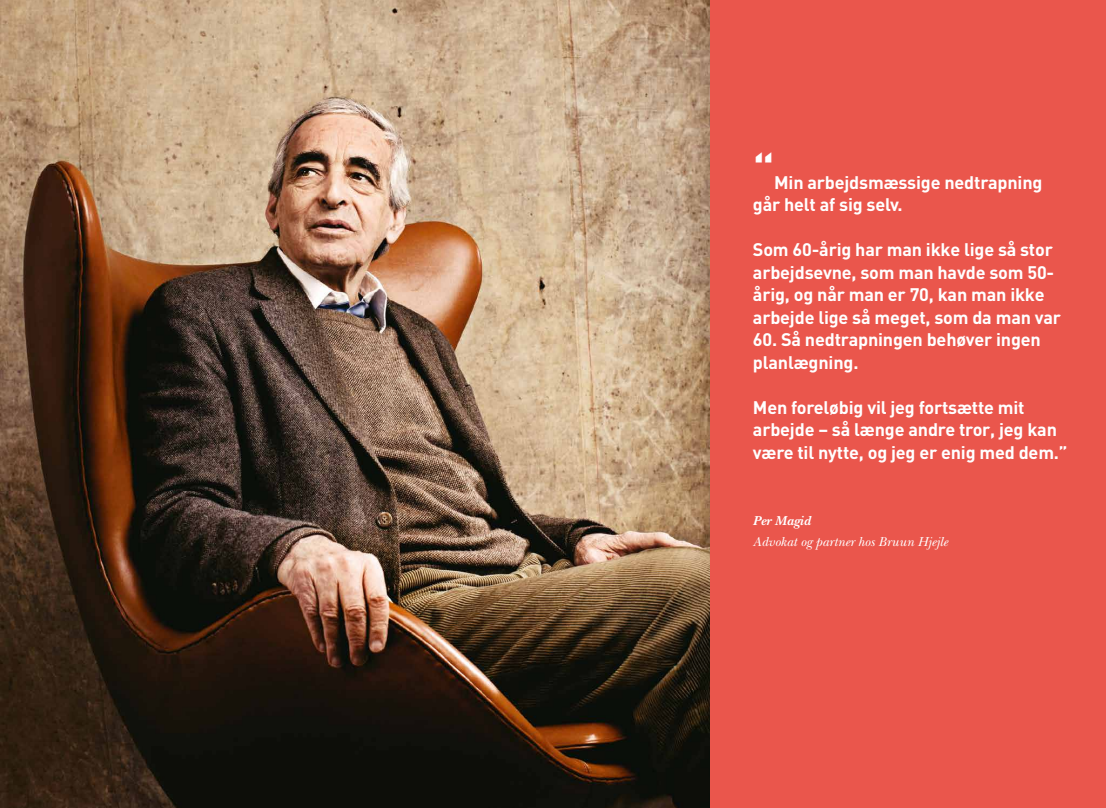
<style>
.page{position:relative;width:1106px;height:808px;background:#fff}
.page>*{position:absolute;margin:0;border:0;box-sizing:border-box;transform-origin:0 0}
.t1{font:700 45px "DIN";color:#fff}
.t2{font:700 18px/22.5px "DIN";letter-spacing:-.01em;color:#fff}
.t3{font:italic 13.5px "New Baskerville Std";color:#fff}
.t4{font:italic 700 13.5px "New Baskerville Std";color:#fff}
</style>
<div class="page">
<img style="left:0;top:0;width:710px;height:808px">
<div style="left:710px;top:0;width:396px;height:808px;background:#ea564c"></div>
<h1 class="t1" style="left:753px;top:143px;width:23px">“</h1>
<p class="t2" style="left:753px;top:170px;width:291px;text-indent:21px">Min arbejdsmæssige nedtrapning går helt af sig selv.</p>
<p class="t2" style="left:753px;top:238px;width:309px">Som 60-årig har man ikke lige så stor arbejdsevne, som man havde som 50- årig, og når man er 70, kan man ikke arbejde lige så meget, som da man var</p>
<p class="t2" style="left:753px;top:328px;width:289px">60. Så nedtrapningen behøver ingen planlægning.</p>
<p class="t2" style="left:753px;top:395px;width:316px">Men foreløbig vil jeg fortsætte mit arbejde – så længe andre tror, jeg kan være til nytte, og jeg er enig med dem.”</p>
<p class="t4" style="left:753px;top:513px;width:59px">Per Magid</p>
<p class="t3" style="left:753px;top:533px;width:196px">Advokat og partner hos Bruun Hjejle</p>
</div>
